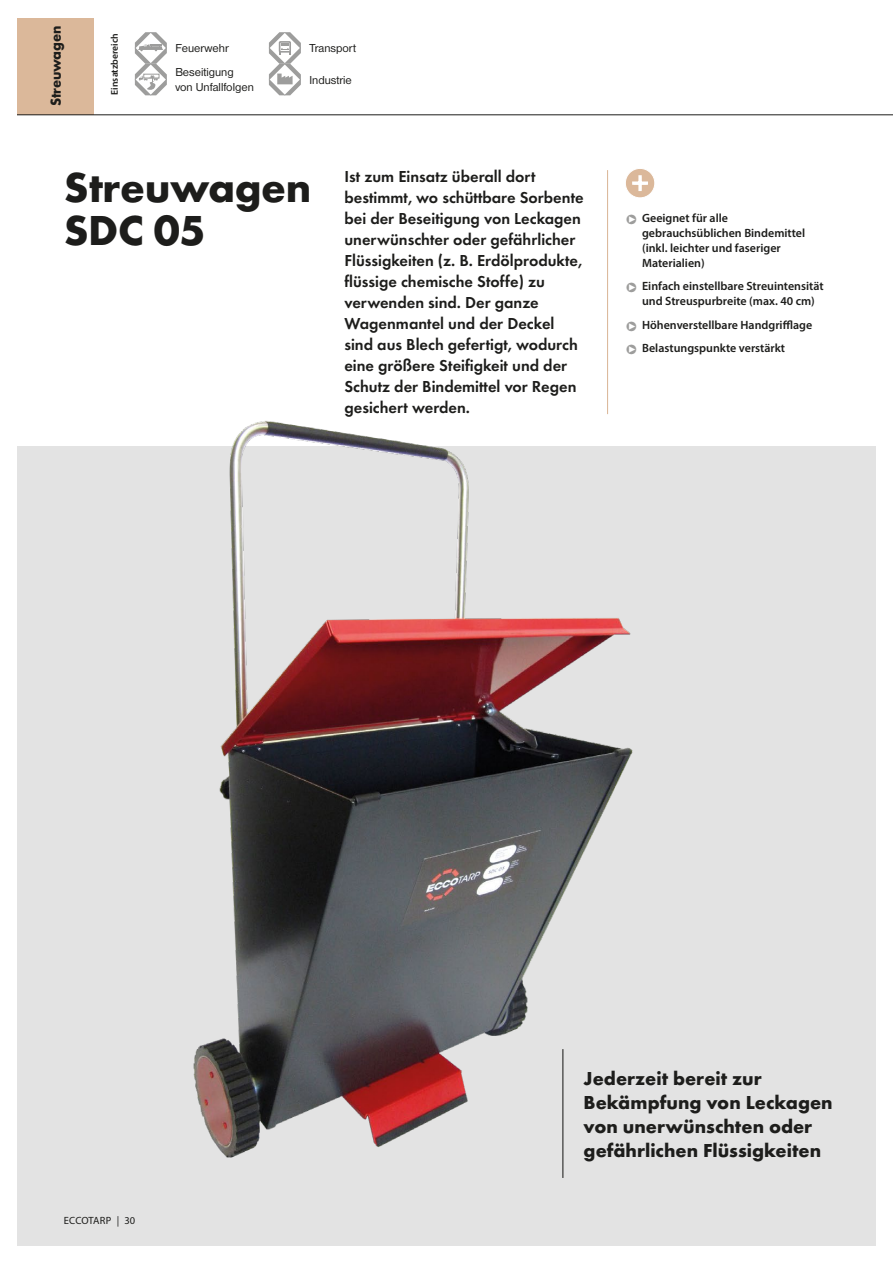
<style>
.page{position:relative;width:893px;height:1263px;background:#fff}
.page>*{position:absolute;margin:0;border:0;box-sizing:border-box;transform-origin:0 0}
._2018_H1{font:700 43.5px/43.5px "Futura TOT";letter-spacing:-.01em;color:#1d1d1b}
._2018_vykrik_foto{font:700 19.5px/24px "Futura TOT";color:#1d1d1b}
._2018_perex{font:600 16.5px/21px "Futura TOT";color:#1d1d1b}
.t1{font:700 15px "Futura TOT";letter-spacing:-.015em;color:#1d1d1b;scale:.95 1}
.t2{font:600 12px/15px "Myriad Pro";color:#1d1d1b}
._2018_zahlavi_aplika{font:12px/15px "Nimbus Sans DOT";color:#1d1d1b}
.t3{font:10.5px "Myriad Pro";color:#1d1d1b}
.t4{font:600 9.75px "Myriad Pro";color:#1d1d1b}
.s1{color:#9d9d9c}
</style>
<div class="page">
<div style="left:17px;top:446px;width:859px;height:800px;background:#e3e3e3"></div>
<img style="left:193px;top:414px;width:440px;height:764px">
<hr style="left:562px;top:1049px;width:1px;height:129px;background:#1d1d1b">
<hr style="left:607px;top:170px;width:1px;height:244px;background:#dbb89a">
<svg style="left:625px;top:168px;width:30px;height:30px"></svg>
<div style="left:625px;top:168px;width:30px;height:30px;border:1px solid #fff;border-radius:50%"></div>
<svg style="left:631px;top:174px;width:18px;height:18px"></svg>
<div style="left:17px;top:18px;width:77px;height:96px;background:#dbb89a"></div>
<hr style="left:17px;top:114px;width:876px;height:1px;background:#1d1d1b">
<svg style="left:135px;top:32px;width:32px;height:63px"></svg>
<svg style="left:269px;top:32px;width:32px;height:63px"></svg>
<p class="t1" style="left:46px;top:106px;width:86px;rotate:-90deg">Streuwagen</p>
<p class="t4" style="left:108px;top:95px;width:63px;rotate:-90deg">Einsatzbereich</p>
<p class="_2018_zahlavi_aplika" style="left:175px;top:41px;width:55px">Feuerwehr</p>
<p class="_2018_zahlavi_aplika" style="left:309px;top:41px;width:48px">Transport</p>
<p class="_2018_zahlavi_aplika" style="left:175px;top:65px;width:80px">Beseitigung von Unfallfolgen</p>
<p class="_2018_zahlavi_aplika" style="left:309px;top:72px;width:44px">Industrie</p>
<p class="_2018_H1" style="left:64px;top:165px;width:249px">Streuwagen<br>SDC 05</p>
<p class="_2018_perex" style="left:344px;top:166px;width:241px">Ist zum Einsatz überall dort bestimmt, wo schüttbare Sorbente bei der Beseitigung von Leckagen unerwünschter oder gefährlicher<br>Flüssigkeiten (z. B. Erdölprodukte, flüssige chemische Stoffe) zu verwenden sind. Der ganze<br>Wagenmantel und der Deckel sind aus Blech gefertigt, wodurch eine größere Steifigkeit und der<br>Schutz der Bindemittel vor Regen gesichert werden.</p>
<p class="t2" style="left:642px;top:210px;width:165px;text-indent:-17px"><span class="s1">❑</span> Geeignet für alle gebrauchsüblichen Bindemittel (inkl. leichter und faseriger<br>Materialien)</p>
<p class="t2" style="left:642px;top:278px;width:183px;text-indent:-17px"><span class="s1">❑</span> Einfach einstellbare Streuintensität und Streuspurbreite (max. 40 cm)</p>
<p class="t2" style="left:625px;top:317px;width:189px"><span class="s1">❑</span> Höhenverstellbare Handgrifflage</p>
<p class="t2" style="left:625px;top:340px;width:162px"><span class="s1">❑</span> Belastungspunkte verstärkt</p>
<p class="t3" style="left:64px;top:1214px;width:73px">ECCOTARP | 30</p>
<p class="_2018_vykrik_foto" style="left:584px;top:1066px;width:251px">Jederzeit bereit zur<br>Bekämpfung von Leckagen von unerwünschten oder gefährlichen Flüssigkeiten</p>
</div>
